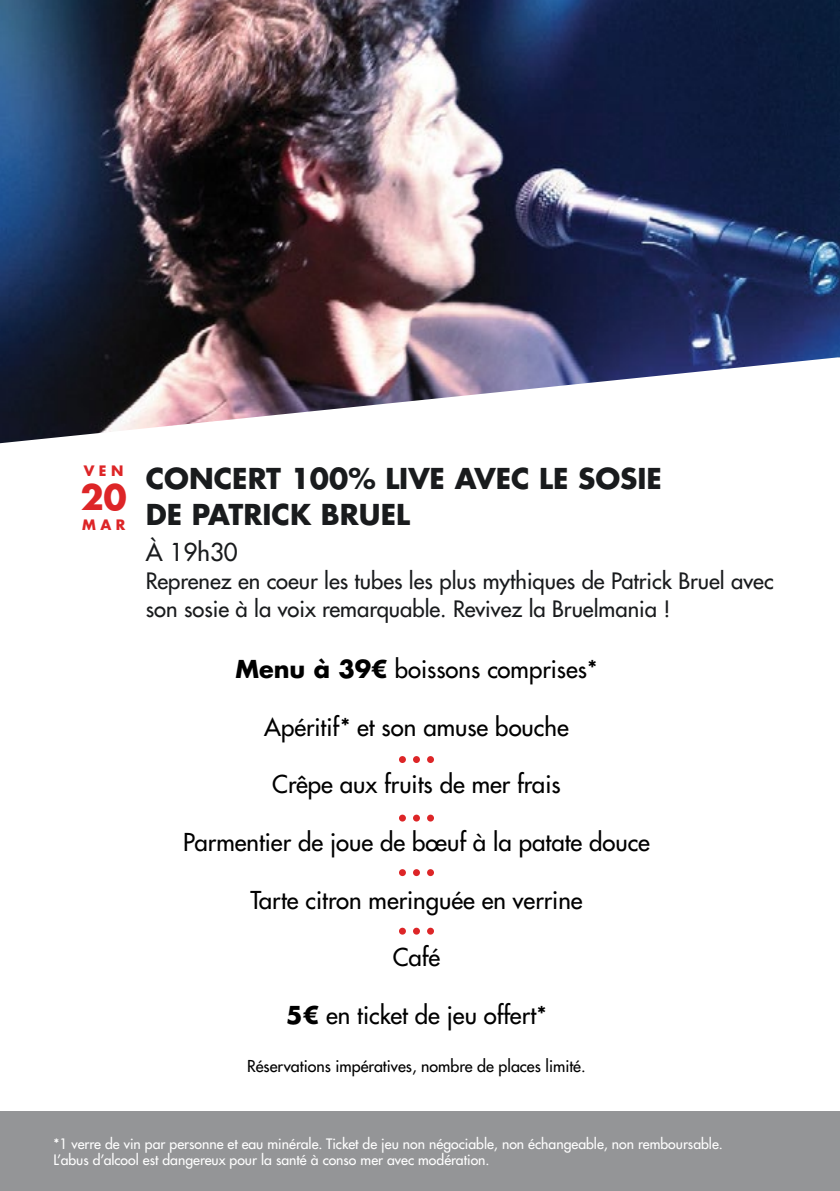
<style>
.page{position:relative;width:840px;height:1191px;background:#fff}
.page>*{position:absolute;margin:0;border:0;box-sizing:border-box;transform-origin:0 0}
.t1{font:700 34px "Futura LT Pro";color:#dd2527}
.t2{font:700 28px/36px "Futura LT Pro";color:#191b1d}
.t3{font:500 24px "Futura LT Pro";color:#000}
.t4{font:500 24px "Futura LT Pro";color:#191b1d}
.t5{font:500 22px/28px "Futura LT Pro";color:#191b1d}
.t6{font:500 16px "Futura LT Pro";color:#000}
.t7{font:500 14px/16.8px "Futura LT Pro";color:#fff}
.t8{font:700 14px "Futura LT Pro";letter-spacing:.32em;color:#dd2527}
.s1{font-weight:700}
</style>
<div class="page">
<img style="left:0;top:0;width:839px;height:443px">
<div style="left:399px;top:756px;width:6px;height:7px;background:#dd2527;border-radius:50%"></div>
<div style="left:413px;top:756px;width:6px;height:7px;background:#dd2527;border-radius:50%"></div>
<div style="left:427px;top:756px;width:7px;height:7px;background:#dd2527;border-radius:50%"></div>
<div style="left:399px;top:814px;width:6px;height:7px;background:#dd2527;border-radius:50%"></div>
<div style="left:413px;top:814px;width:6px;height:7px;background:#dd2527;border-radius:50%"></div>
<div style="left:427px;top:814px;width:7px;height:7px;background:#dd2527;border-radius:50%"></div>
<div style="left:399px;top:869px;width:6px;height:7px;background:#dd2527;border-radius:50%"></div>
<div style="left:413px;top:869px;width:6px;height:7px;background:#dd2527;border-radius:50%"></div>
<div style="left:427px;top:869px;width:7px;height:7px;background:#dd2527;border-radius:50%"></div>
<div style="left:399px;top:927px;width:6px;height:7px;background:#dd2527;border-radius:50%"></div>
<div style="left:413px;top:927px;width:6px;height:7px;background:#dd2527;border-radius:50%"></div>
<div style="left:427px;top:927px;width:7px;height:7px;background:#dd2527;border-radius:50%"></div>
<div style="left:0;top:1111px;width:839px;height:80px;background:#949597"></div>
<p class="t8" style="left:84px;top:460px;width:41px">VEN</p>
<h1 class="t1" style="left:80px;top:471px;width:48px">20</h1>
<p class="t8" style="left:82px;top:514px;width:45px">MAR</p>
<p class="t2" style="left:146px;top:459px;width:517px">CONCERT 100% LIVE AVEC LE SOSIE<br>DE PATRICK BRUEL</p>
<p class="t4" style="left:146px;top:534px;width:93px">À 19h30</p>
<p class="t5" style="left:146px;top:565px;width:629px">Reprenez en coeur les tubes les plus mythiques de Patrick Bruel avec son sosie à la voix remarquable. Revivez la Bruelmania !</p>
<p class="t3" style="left:235px;top:651px;width:363px"><span class="s1">Menu à 39€</span> boissons comprises*</p>
<p class="t3" style="left:264px;top:709px;width:306px">Apéritif* et son amuse bouche</p>
<p class="t3" style="left:272px;top:766px;width:290px">Crêpe aux fruits de mer frais</p>
<p class="t3" style="left:183px;top:824px;width:468px">Parmentier de joue de bœuf à la patate douce</p>
<p class="t3" style="left:250px;top:882px;width:333px">Tarte citron meringuée en verrine</p>
<p class="t3" style="left:392px;top:939px;width:49px">Café</p>
<p class="t3" style="left:286px;top:997px;width:262px"><span class="s1">5€</span> en ticket de jeu offert*</p>
<p class="t6" style="left:247px;top:1054px;width:340px">Réservations impératives, nombre de places limité.</p>
<p class="t7" style="left:53px;top:1134px;width:670px">*1 verre de vin par personne et eau minérale. Ticket de jeu non négociable, non échangeable, non remboursable.<br>L’abus d’alcool est dangereux pour la santé à conso mer avec modération.</p>
</div>
